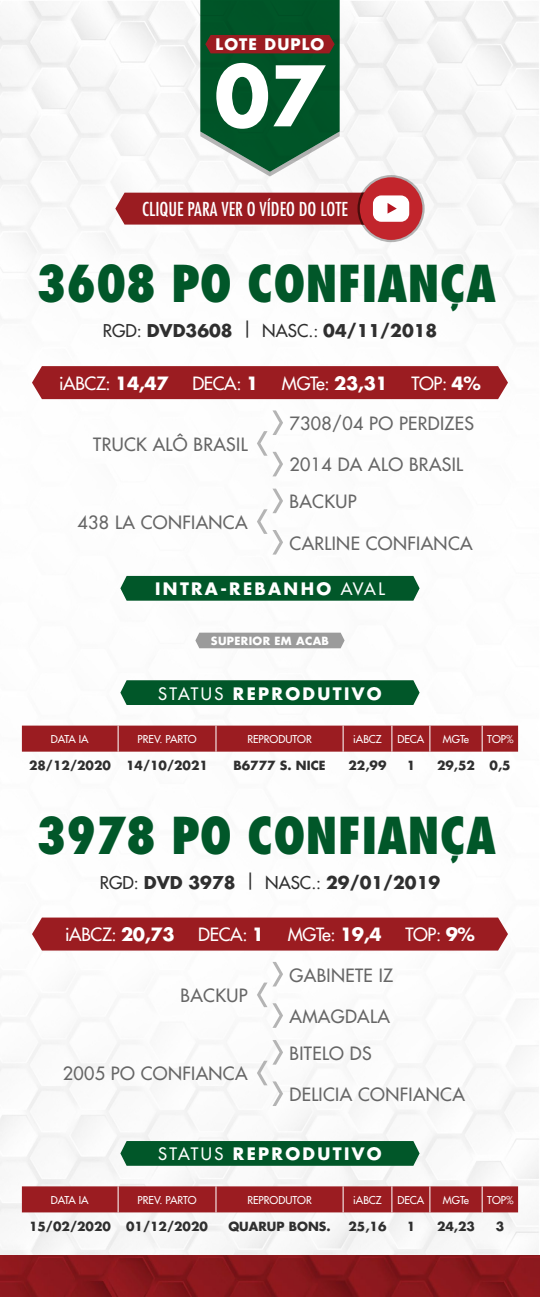
<style>
.page{position:relative;width:540px;height:1297px;background:#fff}
.page>*{position:absolute;margin:0;border:0;box-sizing:border-box;transform-origin:0 0}
.t1{font:700 80.95px "Futura Std";color:#fff}
.t2{font:800 condensed 49.45px "Futura Std";color:#015729}
.t3{font:condensed 18.7px "Futura Std";color:#fff}
.t4{font:500 17.85px "Futura Std";letter-spacing:.02em;color:#666}
.t5{font:500 17.85px "Futura Std";letter-spacing:-.02em;color:#fff}
.t6{font:700 17.15px "Futura Std";color:#2f2f2f}
.t7{font:700 16.75px "Futura Std";letter-spacing:.14em;color:#fff}
.t8{font:700 15.5px "Futura Std";letter-spacing:.07em;color:#fff}
.t9{font:700 12.3px "Futura Std";color:#2f2f2f}
.t10{font:700 11px "Futura Std";letter-spacing:.03em;color:#fff}
.t11{font:500 10.6px "Futura Std";color:#fff}
.s1{font-weight:500}
.s2{font-weight:700}
</style>
<div class="page">
<img style="left:0;top:1px;width:540px;height:1255px">
<div style="left:120px;top:680px;width:300px;height:25px;background:#015729"></div>
<div style="left:120px;top:576px;width:300px;height:25px;background:#015729"></div>
<div style="left:32px;top:366px;width:476px;height:33px;background:#9b1c21"></div>
<svg style="left:200px;top:0;width:140px;height:176px;background:#306442"></svg>
<svg style="left:358px;top:175px;width:67px;height:67px"></svg>
<div style="left:360px;top:177px;width:62px;height:63px;background:#c2252c;border-radius:50%"></div>
<svg style="left:115px;top:193px;width:306px;height:32px;background:#a9363b"></svg>
<svg style="left:257px;top:410px;width:26px;height:66px"></svg>
<svg style="left:257px;top:488px;width:26px;height:66px"></svg>
<svg style="left:195px;top:632px;width:150px;height:16px;background:#a1a1a1"></svg>
<div style="left:120px;top:1141px;width:300px;height:24px;background:#015729"></div>
<div style="left:32px;top:917px;width:476px;height:33px;background:#9b1c21"></div>
<svg style="left:257px;top:962px;width:26px;height:66px"></svg>
<svg style="left:257px;top:1040px;width:26px;height:66px"></svg>
<div style="left:22px;top:725px;width:496px;height:26px;background:#9b1c21"></div>
<div style="left:22px;top:1186px;width:496px;height:26px;background:#9b1c21"></div>
<img style="left:0;top:1256px;width:540px;height:41px">
<p class="t8" style="left:216px;top:34px;width:110px">LOTE DUPLO</p>
<h1 class="t1" style="left:214px;top:42px;width:113px">07</h1>
<p class="t3" style="left:142px;top:198px;width:207px">CLIQUE PARA VER O VÍDEO DO LOTE</p>
<h2 class="t2" style="left:37px;top:253px;width:461px">3608 PO CONFIANÇA</h2>
<p class="t6" style="left:103px;top:319px;width:336px"><span class="s1">RGD:</span> DVD3608 <sup>|</sup> <span class="s1">NASC.:</span> 04/11/2018</p>
<p class="t5" style="left:59px;top:372px;width:111px">iABCZ: <span class="s2">14,47</span></p>
<p class="t5" style="left:192px;top:372px;width:67px">DECA: <span class="s2">1</span></p>
<p class="t5" style="left:282px;top:372px;width:107px">MGTe: <span class="s2">23,31</span></p>
<p class="t5" style="left:411px;top:372px;width:71px">TOP: <span class="s2">4%</span></p>
<p class="t4" style="left:93px;top:433px;width:156px">TRUCK ALÔ BRASIL</p>
<p class="t4" style="left:78px;top:511px;width:171px">438 LA CONFIANCA</p>
<p class="t4" style="left:290px;top:412px;width:186px">7308/04 PO PERDIZES</p>
<p class="t4" style="left:290px;top:454px;width:175px">2014 DA ALO BRASIL</p>
<p class="t4" style="left:290px;top:490px;width:69px">BACKUP</p>
<p class="t4" style="left:290px;top:532px;width:185px">CARLINE CONFIANCA</p>
<p class="t7" style="left:155px;top:578px;width:231px">INTRA-REBANHO <span class="s1">AVAL</span></p>
<p class="t10" style="left:211px;top:633px;width:120px">SUPERIOR EM ACAB</p>
<p class="t7" style="left:158px;top:682px;width:225px"><span class="s1">STATUS</span> REPRODUTIVO</p>
<p class="t11" style="left:51px;top:732px;width:39px">DATA IA</p>
<p class="t11" style="left:138px;top:732px;width:61px">PREV. PARTO</p>
<p class="t11" style="left:247px;top:732px;width:66px">REPRODUTOR</p>
<p class="t11" style="left:353px;top:732px;width:30px">iABCZ</p>
<p class="t11" style="left:397px;top:732px;width:28px">DECA</p>
<p class="t11" style="left:443px;top:732px;width:28px">MGTe</p>
<p class="t11" style="left:487px;top:732px;width:28px">TOP%</p>
<p class="t9" style="left:29px;top:757px;width:180px">28/12/2020 14/10/2021</p>
<p class="t9" style="left:233px;top:757px;width:94px">B6777 S. NICE</p>
<p class="t9" style="left:349px;top:757px;width:40px">22,99</p>
<p class="t9" style="left:407px;top:757px;width:10px">1</p>
<p class="t9" style="left:437px;top:757px;width:75px">29,52 0,5</p>
<h2 class="t2" style="left:37px;top:804px;width:461px">3978 PO CONFIANÇA</h2>
<p class="t6" style="left:100px;top:870px;width:342px"><span class="s1">RGD:</span> DVD 3978 <sup>|</sup> <span class="s1">NASC.:</span> 29/01/2019</p>
<p class="t5" style="left:65px;top:923px;width:111px">iABCZ: <span class="s2">20,73</span></p>
<p class="t5" style="left:198px;top:923px;width:67px">DECA: <span class="s2">1</span></p>
<p class="t5" style="left:288px;top:923px;width:96px">MGTe: <span class="s2">19,4</span></p>
<p class="t5" style="left:405px;top:923px;width:71px">TOP: <span class="s2">9%</span></p>
<p class="t4" style="left:181px;top:984px;width:69px">BACKUP</p>
<p class="t4" style="left:63px;top:1062px;width:186px">2005 PO CONFIANCA</p>
<p class="t4" style="left:290px;top:964px;width:105px">GABINETE IZ</p>
<p class="t4" style="left:290px;top:1005px;width:102px">AMAGDALA</p>
<p class="t4" style="left:290px;top:1042px;width:84px">BITELO DS</p>
<p class="t4" style="left:290px;top:1083px;width:177px">DELICIA CONFIANCA</p>
<p class="t7" style="left:158px;top:1143px;width:225px"><span class="s1">STATUS</span> REPRODUTIVO</p>
<p class="t11" style="left:51px;top:1193px;width:39px">DATA IA</p>
<p class="t11" style="left:138px;top:1193px;width:61px">PREV. PARTO</p>
<p class="t11" style="left:247px;top:1193px;width:66px">REPRODUTOR</p>
<p class="t11" style="left:353px;top:1193px;width:30px">iABCZ</p>
<p class="t11" style="left:397px;top:1193px;width:28px">DECA</p>
<p class="t11" style="left:443px;top:1193px;width:28px">MGTe</p>
<p class="t11" style="left:487px;top:1193px;width:28px">TOP%</p>
<p class="t9" style="left:29px;top:1217px;width:180px">15/02/2020 01/12/2020</p>
<p class="t9" style="left:228px;top:1217px;width:104px">QUARUP BONS.</p>
<p class="t9" style="left:349px;top:1217px;width:40px">25,16</p>
<p class="t9" style="left:407px;top:1217px;width:10px">1</p>
<p class="t9" style="left:437px;top:1217px;width:40px">24,23</p>
<p class="t9" style="left:496px;top:1217px;width:10px">3</p>
</div>
